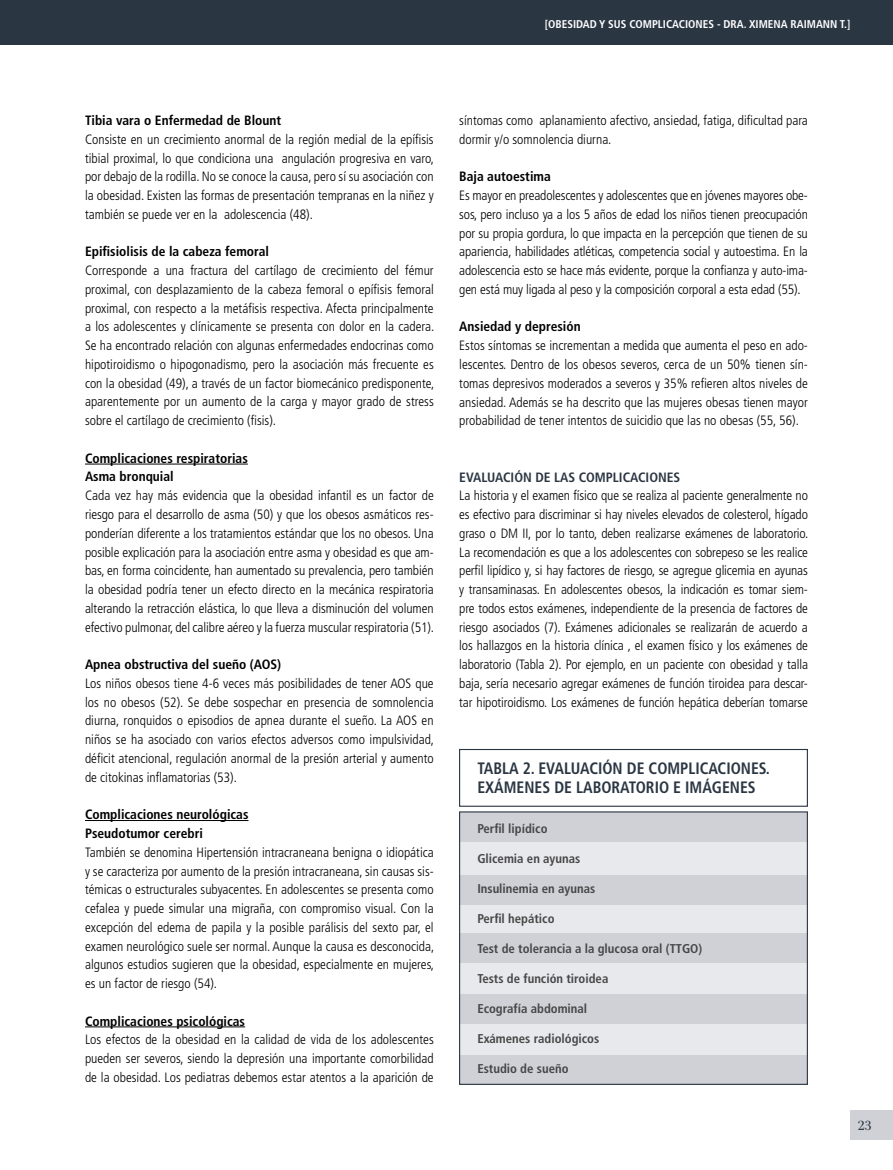
<style>
.page{position:relative;width:893px;height:1170px;background:#fff}
.page>*{position:absolute;margin:0;border:0;box-sizing:border-box;transform-origin:0 0}
.t1{font:19.5px "Filosofia Grand Caps";color:#2b3643;scale:1.1 1}
.t2{font:700 condensed 16.5px/19.8px "Frutiger";color:#2b3643;scale:.95 1}
.t3{font:300 condensed 13.5px/18.8px "Frutiger";color:#000;text-align:justify}
.t4{font:700 condensed 13.5px/18.8px "Frutiger";color:#000}
.t5{font:700 condensed 13.5px "Frutiger";color:#2b3643}
.t6{font:700 condensed 12.75px "Frutiger";color:#474647}
.t7{font:700 condensed 11.25px "Frutiger";color:#fff}
</style>
<div class="page">
<div style="left:850px;top:1110px;width:43px;height:30px;background:#cfd1d7"></div>
<hr style="left:85px;top:463px;width:163px;height:1px;background:#000">
<hr style="left:85px;top:820px;width:163px;height:1px;background:#000">
<hr style="left:85px;top:1026px;width:160px;height:1px;background:#000">
<div style="left:460px;top:811px;width:347px;height:273px;background:#e8e9ec"></div>
<div style="left:460px;top:811px;width:347px;height:30px;background:#cfd1d7"></div>
<div style="left:460px;top:874px;width:347px;height:30px;background:#cfd1d7"></div>
<div style="left:460px;top:933px;width:347px;height:30px;background:#cfd1d7"></div>
<div style="left:460px;top:994px;width:347px;height:30px;background:#cfd1d7"></div>
<div style="left:460px;top:1055px;width:347px;height:29px;background:#cfd1d7"></div>
<div style="left:459px;top:811px;width:349px;height:273px;border:1px solid #2b3643"></div>
<div style="left:459px;top:748px;width:349px;height:58px;border:1px solid #2b3643"></div>
<div style="left:0;top:0;width:893px;height:44px;background:#2b3643"></div>
<p class="t7" style="left:545px;top:17px;width:212px">[OBESIDAD Y SUS COMPLICACIONES - Dra. Ximena</p>
<p class="t7" style="left:791px;top:17px;width:8px">Raimann</p>
<p class="t7" style="left:840px;top:17px;width:12px">T.]</p>
<p class="t4" style="left:85px;top:111px;width:198px">Tibia vara o Enfermedad de Blount</p>
<p class="t3" style="left:85px;top:130px;width:351px">Consiste en un crecimiento anormal de la región medial de la epífisis tibial proximal, lo que condiciona una angulación progresiva en varo, por debajo de la rodilla. No se conoce la causa, pero sí su asociación con la obesidad. Existen las formas de presentación tempranas en la niñez y también se puede ver en la adolescencia (48).</p>
<p class="t4" style="left:85px;top:242px;width:185px">Epifisiolisis de la cabeza femoral</p>
<p class="t3" style="left:85px;top:261px;width:351px">Corresponde a una fractura del cartílago de crecimiento del fémur proximal, con desplazamiento de la cabeza femoral o epífisis femoral proximal, con respecto a la metáfisis respectiva. Afecta principalmente a los adolescentes y clínicamente se presenta con dolor en la cadera.<br>Se ha encontrado relación con algunas enfermedades endocrinas como hipotiroidismo o hipogonadismo, pero la asociación más frecuente es con la obesidad (49), a través de un factor biomecánico predisponente, aparentemente por un aumento de la carga y mayor grado de stress sobre el cartílago de crecimiento (fisis).</p>
<p class="t4" style="left:85px;top:448px;width:164px">Complicaciones respiratorias<br>Asma bronquial</p>
<p class="t3" style="left:85px;top:486px;width:351px">Cada vez hay más evidencia que la obesidad infantil es un factor de riesgo para el desarrollo de asma (50) y que los obesos asmáticos res&shy;ponderían diferente a los tratamientos estándar que los no obesos. Una posible explicación para la asociación entre asma y obesidad es que am&shy;bas, en forma coincidente, han aumentado su prevalencia, pero también la obesidad podría tener un efecto directo en la mecánica respiratoria alterando la retracción elástica, lo que lleva a disminución del volumen efectivo pulmonar, del calibre aéreo y la fuerza muscular respiratoria (51).</p>
<p class="t4" style="left:85px;top:655px;width:198px">Apnea obstructiva del sueño (AOS)</p>
<p class="t3" style="left:85px;top:674px;width:351px">Los niños obesos tiene 4-6 veces más posibilidades de tener AOS que los no obesos (52). Se debe sospechar en presencia de somnolencia diurna, ronquidos o episodios de apnea durante el sueño. La AOS en niños se ha asociado con varios efectos adversos como impulsividad, déficit atencional, regulación anormal de la presión arterial y aumento de citokinas inflamatorias (53).</p>
<p class="t4" style="left:85px;top:805px;width:165px">Complicaciones neurológicas<br>Pseudotumor cerebri</p>
<p class="t3" style="left:85px;top:842px;width:351px">También se denomina Hipertensión intracraneana benigna o idiopática y se caracteriza por aumento de la presión intracraneana, sin causas sis&shy;témicas o estructurales subyacentes. En adolescentes se presenta como cefalea y puede simular una migraña, con compromiso visual. Con la excepción del edema de papila y la posible parálisis del sexto par, el examen neurológico suele ser normal. Aunque la causa es desconocida, algunos estudios sugieren que la obesidad, especialmente en mujeres, es un factor de riesgo (54).</p>
<p class="t4" style="left:85px;top:1011px;width:162px">Complicaciones psicológicas</p>
<p class="t3" style="left:85px;top:1030px;width:350px">Los efectos de la obesidad en la calidad de vida de los adolescentes pueden ser severos, siendo la depresión una importante comorbilidad de la obesidad. Los pediatras debemos estar atentos a la aparición de</p>
<p class="t3" style="left:459px;top:111px;width:350px">síntomas como aplanamiento afectivo, ansiedad, fatiga, dificultad para dormir y/o somnolencia diurna.</p>
<p class="t4" style="left:459px;top:167px;width:93px">Baja autoestima</p>
<p class="t3" style="left:459px;top:186px;width:350px">Es mayor en preadolescentes y adolescentes que en jóvenes mayores obe&shy;sos, pero incluso ya a los 5 años de edad los niños tienen preocupación por su propia gordura, lo que impacta en la percepción que tienen de su apariencia, habilidades atléticas, competencia social y autoestima. En la adolescencia esto se hace más evidente, porque la confianza y auto-ima&shy;gen está muy ligada al peso y la composición corporal a esta edad (55).</p>
<p class="t4" style="left:459px;top:317px;width:123px">Ansiedad y depresión</p>
<p class="t3" style="left:459px;top:336px;width:350px">Estos síntomas se incrementan a medida que aumenta el peso en ado&shy;lescentes. Dentro de los obesos severos, cerca de un 50% tienen sín&shy;tomas depresivos moderados a severos y 35% refieren altos niveles de ansiedad. Además se ha descrito que las mujeres obesas tienen mayor probabilidad de tener intentos de suicidio que las no obesas (55, 56).</p>
<p class="t5" style="left:459px;top:469px;width:223px">EVALUACIÓN DE LAS COMPLICACIONES</p>
<p class="t3" style="left:459px;top:486px;width:351px">La historia y el examen físico que se realiza al paciente generalmente no es efectivo para discriminar si hay niveles elevados de colesterol, hígado graso o DM II, por lo tanto, deben realizarse exámenes de laboratorio.<br>La recomendación es que a los adolescentes con sobrepeso se les realice perfil lipídico y, si hay factores de riesgo, se agregue glicemia en ayunas y transaminasas. En adolescentes obesos, la indicación es tomar siem&shy;pre todos estos exámenes, independiente de la presencia de factores de riesgo asociados (7). Exámenes adicionales se realizarán de acuerdo a los hallazgos en la historia clínica , el examen físico y los exámenes de laboratorio (Tabla 2). Por ejemplo, en un paciente con obesidad y talla baja, sería necesario agregar exámenes de función tiroidea para descar&shy;tar hipotiroidismo. Los exámenes de función hepática deberían tomarse</p>
<p class="t2" style="left:477px;top:758px;width:309px">TABLA 2. EVALUACIÓN DE COMPLICACIONES.<br>EXÁMENES DE LABORATORIO E IMÁGENES</p>
<p class="t6" style="left:477px;top:820px;width:72px">Perfil lipídico</p>
<p class="t6" style="left:477px;top:850px;width:105px">Glicemia en ayunas</p>
<p class="t6" style="left:477px;top:880px;width:119px">Insulinemia en ayunas</p>
<p class="t6" style="left:477px;top:910px;width:79px">Perfil hepático</p>
<p class="t6" style="left:477px;top:940px;width:226px">Test de tolerancia a la glucosa oral (TTGO)</p>
<p class="t6" style="left:477px;top:970px;width:133px">Tests de función tiroidea</p>
<p class="t6" style="left:477px;top:1000px;width:111px">Ecografía abdominal</p>
<p class="t6" style="left:477px;top:1030px;width:123px">Exámenes radiológicos</p>
<p class="t6" style="left:477px;top:1060px;width:93px">Estudio de sueño</p>
<h1 class="t1" style="left:857px;top:1113px;width:15px">23</h1>
</div>
